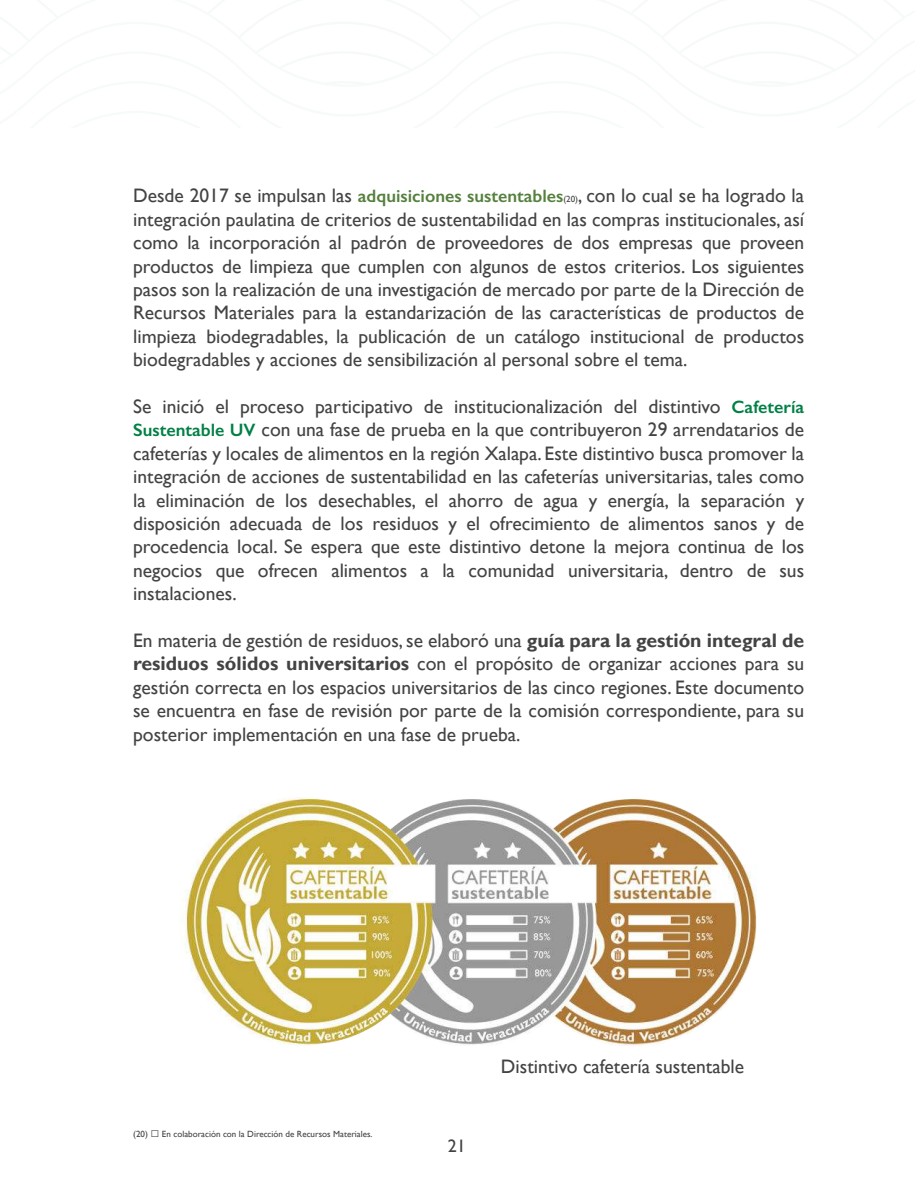
<style>
.page{position:relative;width:915px;height:1191px;background:#fff}
.page>*{position:absolute;margin:0;border:0;box-sizing:border-box;transform-origin:0 0}
.t1{font:19.5px/23.4px "Gill Sans";color:#444242;text-align:justify}
.t2{font:18px "Gill Sans";color:#444242}
.t3{font:9px "Gill Sans";color:#444242}
.s1{font-weight:600;font-size:18px;color:#55803d}
.s2{font-size:9px}
.s3{font-weight:600;font-size:18px;color:#008045}
.s4{font-weight:700}
</style>
<div class="page">
<img style="left:179px;top:797px;width:578px;height:249px">
<p class="t1" style="left:133px;top:185px;width:672px">Desde 2017 se impulsan las <span class="s1">adquisiciones sustentables</span><span class="s2">(20)</span>, con lo cual se ha logrado la integración paulatina de criterios de sustentabilidad en las compras institucionales, así como la incorporación al padrón de proveedores de dos empresas que proveen productos de limpieza que cumplen con algunos de estos criterios. Los siguientes pasos son la realización de una investigación de mercado por parte de la Dirección de Recursos Materiales para la estandarización de las características de productos de limpieza biodegradables, la publicación de un catálogo institucional de productos biodegradables y acciones de sensibilización al personal sobre el tema.</p>
<p class="t1" style="left:133px;top:396px;width:672px">Se inició el proceso participativo de institucionalización del distintivo <span class="s3">Cafetería Sustentable UV</span> con una fase de prueba en la que contribuyeron 29 arrendatarios de cafeterías y locales de alimentos en la región Xalapa. Este distintivo busca promover la integración de acciones de sustentabilidad en las cafeterías universitarias, tales como la eliminación de los desechables, el ahorro de agua y energía, la separación y disposición adecuada de los residuos y el ofrecimiento de alimentos sanos y de procedencia local. Se espera que este distintivo detone la mejora continua de los negocios que ofrecen alimentos a la comunidad universitaria, dentro de sus instalaciones.</p>
<p class="t1" style="left:133px;top:630px;width:672px">En materia de gestión de residuos, se elaboró una <span class="s4">guía para la gestión integral de residuos sólidos universitarios</span> con el propósito de organizar acciones para su gestión correcta en los espacios universitarios de las cinco regiones. Este documento se encuentra en fase de revisión por parte de la comisión correspondiente, para su posterior implementación en una fase de prueba.</p>
<p class="t3" style="left:133px;top:1129px;width:241px">(20) ฀ En colaboración con la Dirección de Recursos Materiales.</p>
<p class="t2" style="left:447px;top:1138px;width:19px">21</p>
<p class="t1" style="left:500px;top:1056px;width:245px">Distintivo cafetería sustentable</p>
</div>
